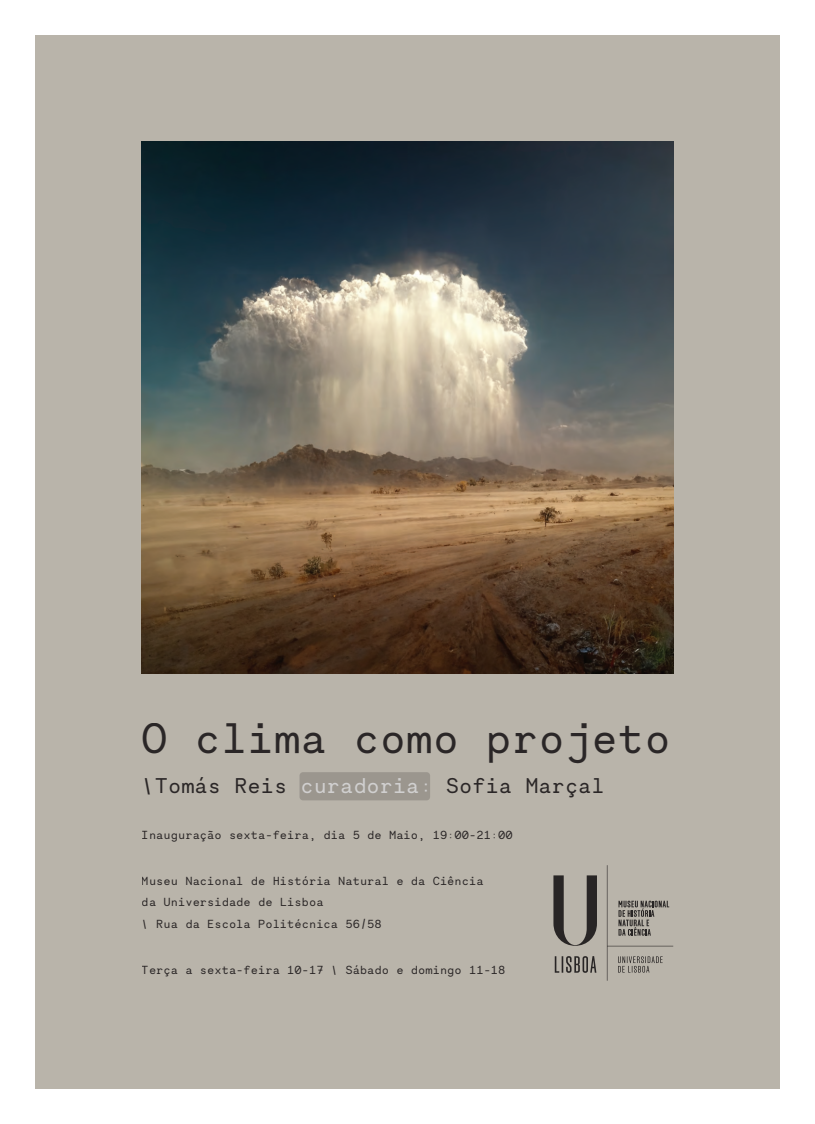
<style>
.page{position:relative;width:815px;height:1124px;background:#fff}
.page>*{position:absolute;margin:0;border:0;box-sizing:border-box;transform-origin:0 0}
.t1{font:42.5px "Necto Mono";color:#231f20}
.t2{font:21.25px "Necto Mono";color:#231f20}
.t3{font:11.75px/21.2px "Necto Mono";color:#231f20}
.s1{color:#fff}
</style>
<div class="page">
<div style="left:35px;top:35px;width:745px;height:1053px;background:#b9b4aa"></div>
<img style="left:142px;top:142px;width:531px;height:531px">
<svg style="left:553px;top:865px;width:120px;height:115px"></svg>
<div style="left:299px;top:772px;width:131px;height:28px;background:#9b968e;border-radius:4px"></div>
<h1 class="t1" style="left:142px;top:709px;width:531px">O clima como projeto</h1>
<h2 class="t2" style="left:142px;top:770px;width:464px">\Tomás Reis <span class="s1">curadoria:</span> Sofia Marçal</h2>
<p class="t3" style="left:142px;top:824px;width:373px">Inauguração sexta-feira, dia 5 de Maio, 19:00-21:00</p>
<p class="t3" style="left:142px;top:870px;width:343px">Museu Nacional de História Natural e da Ciência da Universidade de Lisboa<br>\ Rua da Escola Politécnica 56/58</p>
<p class="t3" style="left:142px;top:959px;width:365px">Terça a sexta-feira 10-17 \ Sábado e domingo 11-18</p>
</div>
